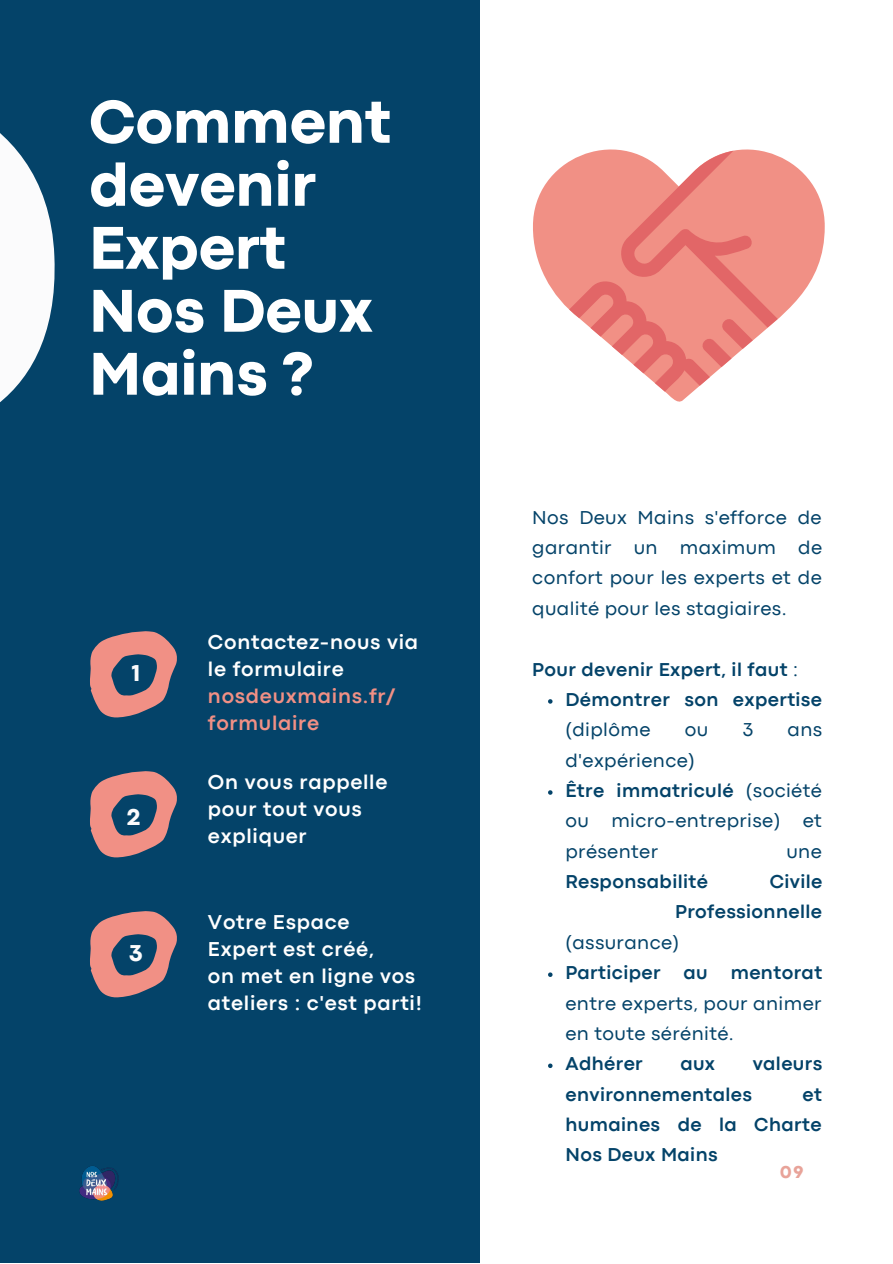
<style>
.page{position:relative;width:893px;height:1264px;background:#fff}
.page>*{position:absolute;margin:0;border:0;box-sizing:border-box;transform-origin:0 0}
.t1{font:800 63px/63px "Codec Pro";color:#fff}
.t2{font:800 24px "Codec Pro";color:#fbfbfc}
.t3{font:700 21px/27px "Codec Pro";letter-spacing:.035em;color:#fff}
.t4{font:700 21px/27px "Codec Pro";letter-spacing:.035em;color:#f19085}
.t5{font:19.5px/30.3px "Codec Pro";letter-spacing:.02em;color:#044369}
.t6{font:700 19.5px/30.3px "Codec Pro";letter-spacing:.02em;color:#044369;text-align:right}
.t7{font:800 18px "Codec Pro";color:#e8a399}
.s1{font-weight:400}
.s2{font-weight:700}
</style>
<div class="page">
<div style="left:0;top:0;width:892px;height:1262px;background:#044369"></div>
<div style="left:480px;top:0;width:412px;height:1262px;background:#fff"></div>
<svg style="left:90px;top:631px;width:87px;height:86px"></svg>
<svg style="left:90px;top:771px;width:87px;height:86px"></svg>
<svg style="left:90px;top:911px;width:87px;height:86px"></svg>
<svg style="left:533px;top:149px;width:291px;height:253px"></svg>
<svg style="left:569px;top:151px;width:208px;height:240px"></svg>
<svg style="left:0;top:133px;width:55px;height:269px"></svg>
<svg style="left:548px;top:699px;width:4px;height:4px"></svg>
<svg style="left:548px;top:790px;width:4px;height:4px"></svg>
<svg style="left:548px;top:972px;width:4px;height:4px"></svg>
<svg style="left:548px;top:1063px;width:4px;height:5px"></svg>
<img style="left:79px;top:1166px;width:40px;height:35px">
<h1 class="t1" style="left:89px;top:95px;width:303px">Comment devenir<br>Expert<br>Nos Deux<br>Mains ?</h1>
<p class="t2" style="left:132px;top:664px;width:10px">1</p>
<p class="t2" style="left:127px;top:808px;width:15px">2</p>
<p class="t2" style="left:129px;top:944px;width:15px">3</p>
<p class="t3" style="left:208px;top:630px;width:211px">Contactez-nous via le formulaire</p>
<p class="t4" style="left:208px;top:684px;width:188px">nosdeuxmains.fr/ formulaire</p>
<p class="t3" style="left:208px;top:770px;width:181px">On vous rappelle pour tout vous expliquer</p>
<p class="t3" style="left:208px;top:910px;width:215px">Votre Espace<br>Expert est créé,<br>on met en ligne vos ateliers : c'est parti!</p>
<p class="t5" style="left:532px;top:503px;width:291px;text-align:justify">Nos Deux Mains s'efforce de garantir un maximum de confort pour les experts et de qualité pour les stagiaires.</p>
<p class="t6" style="left:532px;top:655px;width:267px">Pour devenir Expert, il faut <span class="s1">:</span></p>
<p class="t6" style="left:565px;top:685px;width:258px">Démontrer son expertise</p>
<p class="t5" style="left:565px;top:716px;width:86px">(diplôme</p>
<p class="t5" style="left:684px;top:716px;width:25px">ou</p>
<p class="t5" style="left:742px;top:716px;width:12px">3</p>
<p class="t5" style="left:787px;top:716px;width:36px">ans</p>
<p class="t5" style="left:565px;top:746px;width:258px">d'expérience)<br><span class="s2">Être immatriculé</span> (société ou micro-entreprise) et présenter</p>
<p class="t5" style="left:786px;top:837px;width:37px">une</p>
<p class="t6" style="left:675px;top:867px;width:149px">Civile<br>Professionnelle</p>
<p class="t5" style="left:565px;top:928px;width:115px">(assurance)</p>
<p class="t6" style="left:565px;top:959px;width:258px">Participer au mentorat</p>
<p class="t5" style="left:565px;top:989px;width:257px">entre experts, pour animer en toute sérénité.</p>
<p class="t6" style="left:565px;top:1050px;width:79px">Adhérer</p>
<p class="t6" style="left:680px;top:1050px;width:36px">aux</p>
<p class="t6" style="left:752px;top:1050px;width:71px">valeurs</p>
<p class="t6" style="left:565px;top:1080px;width:188px">environnementales</p>
<p class="t6" style="left:565px;top:867px;width:144px">Responsabilité</p>
<p class="t6" style="left:565px;top:1080px;width:258px;text-align:justify;text-indent:237px">et humaines de la Charte Nos Deux Mains</p>
<p class="t7" style="left:780px;top:1165px;width:25px">09</p>
</div>
